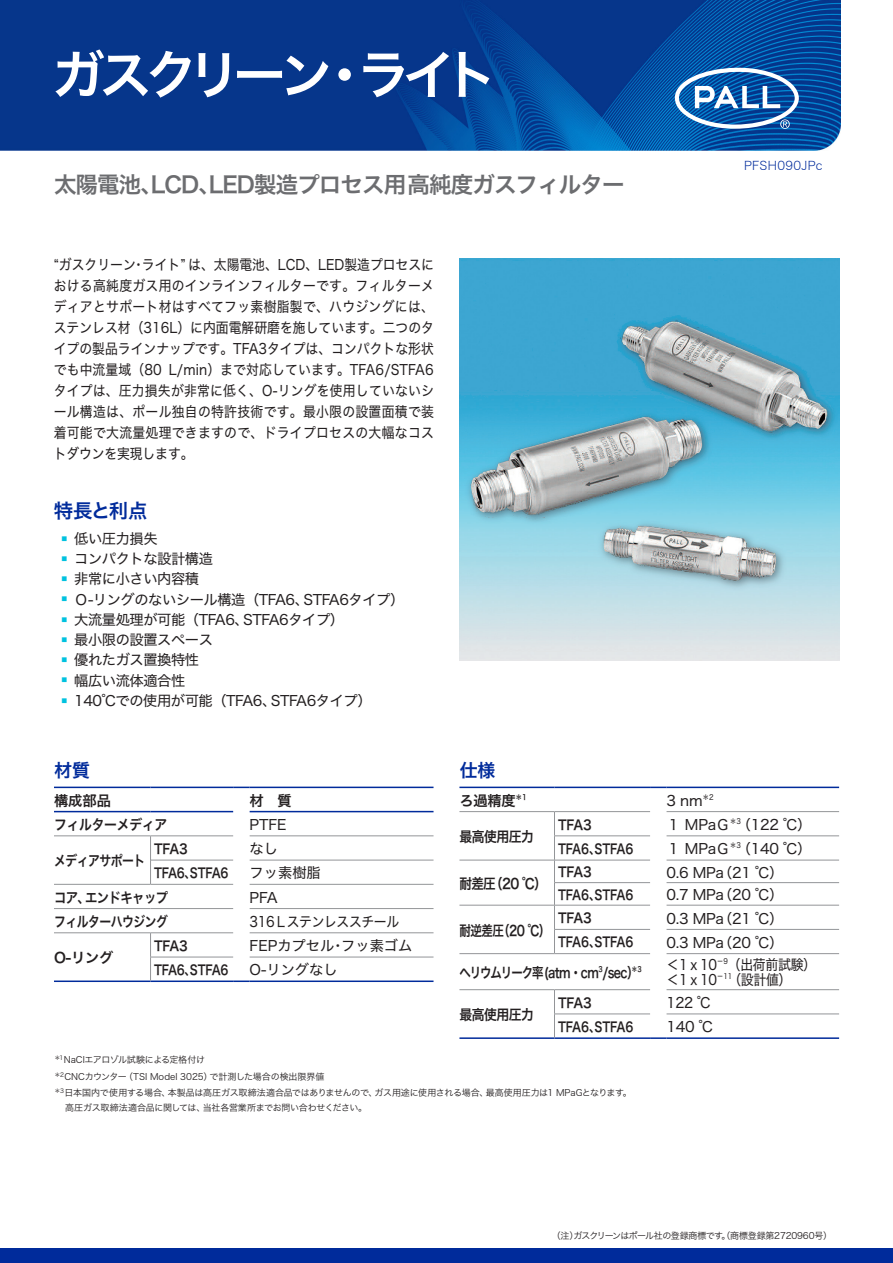
<style>
.page{position:relative;width:893px;height:1263px;background:#fff}
.page>*{position:absolute;margin:0;border:0;box-sizing:border-box;transform-origin:0 0}
.t1{font:52.5px "Hiragino Sans W6";letter-spacing:-.13em;color:#fff}
.t2{font:22.5px "Hiragino Sans W6";letter-spacing:-.04em;color:#6c6d70}
.t3{font:19.5px "Hiragino Sans W6";letter-spacing:-.04em;color:#002b9b}
.t4{font:18px "Hiragino Sans W6";color:#002b9b}
.t5{font:14.25px/21px "Hiragino Sans W4";letter-spacing:-.03em;color:#231f20;scale:.9 1}
.t6{font:14.25px "Hiragino Sans W4";letter-spacing:-.03em;color:#231f20}
.t7{font:14.25px "Hiragino Sans W6";letter-spacing:-.09em;color:#231f20;scale:.8 1}
.t8{font:14.25px "Hiragino Sans W6";letter-spacing:-.04em;color:#231f20}
.t9{font:14.25px "Hiragino Sans W6";letter-spacing:-.04em;color:#231f20;scale:.83 1}
.t10{font:14.25px "Hiragino Sans W4";color:#231f20}
.t11{font:14.25px "Hiragino Sans W6";letter-spacing:-.04em;color:#231f20;scale:.9 1}
.t12{font:14.25px "Hiragino Sans W6";letter-spacing:-.04em;color:#231f20;scale:.87 1}
.t13{font:14.25px "Hiragino Sans W6";letter-spacing:-.02em;color:#231f20;scale:.9 1}
.t14{font:14.25px "Hiragino Sans W6";letter-spacing:-.04em;color:#231f20;scale:.81 1}
.t15{font:14.25px "Hiragino Sans W6";letter-spacing:-.04em;color:#231f20;scale:.88 1}
.t16{font:14.25px "Hiragino Sans W4";letter-spacing:-.03em;color:#231f20;scale:.95 1}
.t17{font:13.5px "Hiragino Sans W6";letter-spacing:-.01em;color:#231f20;scale:.83 1}
.t18{font:13.5px "Hiragino Sans W6";letter-spacing:-.01em;color:#231f20;scale:.9 1}
.t19{font:12px "Hiragino Sans W2";letter-spacing:.03em;color:#002b9b}
.t20{font:9px/16.5px "Hiragino Sans W3";letter-spacing:-.02em;color:#231f20}
</style>
<div class="page">
<img style="left:0;top:0;width:841px;height:150px">
<svg style="left:675px;top:68px;width:124px;height:61px"></svg>
<div style="left:0;top:1248px;width:893px;height:15px;background:#002b9b"></div>
<svg style="left:54px;top:788px;width:379px;height:170px"></svg>
<hr style="left:54px;top:932px;width:97px;height:1px;background:#939598">
<hr style="left:151px;top:932px;width:82px;height:1px;background:#939598">
<hr style="left:250px;top:932px;width:183px;height:1px;background:#939598">
<hr style="left:150px;top:957px;width:83px;height:1px;background:#939598">
<hr style="left:250px;top:957px;width:183px;height:1px;background:#939598">
<hr style="left:54px;top:835px;width:97px;height:1px;background:#939598">
<hr style="left:151px;top:835px;width:82px;height:1px;background:#939598">
<hr style="left:151px;top:860px;width:82px;height:1px;background:#939598">
<hr style="left:54px;top:884px;width:97px;height:1px;background:#939598">
<hr style="left:151px;top:884px;width:82px;height:1px;background:#939598">
<hr style="left:54px;top:908px;width:97px;height:1px;background:#939598">
<hr style="left:151px;top:908px;width:82px;height:1px;background:#939598">
<hr style="left:250px;top:835px;width:183px;height:1px;background:#939598">
<hr style="left:250px;top:860px;width:183px;height:1px;background:#939598">
<hr style="left:250px;top:884px;width:183px;height:1px;background:#939598">
<hr style="left:250px;top:908px;width:183px;height:1px;background:#939598">
<hr style="left:54px;top:787px;width:97px;height:1px;background:#002b9b">
<hr style="left:151px;top:787px;width:82px;height:1px;background:#002b9b">
<svg style="left:233px;top:787px;width:17px;height:1px"></svg>
<hr style="left:250px;top:787px;width:183px;height:1px;background:#002b9b">
<hr style="left:54px;top:811px;width:97px;height:1px;background:#002b9b">
<hr style="left:151px;top:811px;width:82px;height:1px;background:#002b9b">
<hr style="left:250px;top:811px;width:183px;height:1px;background:#002b9b">
<hr style="left:54px;top:980px;width:97px;height:2px;background:#002b9b">
<hr style="left:151px;top:980px;width:82px;height:2px;background:#002b9b">
<hr style="left:250px;top:980px;width:183px;height:2px;background:#002b9b">
<svg style="left:233px;top:980px;width:17px;height:2px"></svg>
<svg style="left:150px;top:836px;width:1px;height:48px"></svg>
<svg style="left:150px;top:933px;width:1px;height:47px"></svg>
<svg style="left:459px;top:788px;width:380px;height:227px"></svg>
<hr style="left:459px;top:811px;width:95px;height:1px;background:#939598">
<hr style="left:554px;top:811px;width:96px;height:1px;background:#939598">
<hr style="left:554px;top:835px;width:96px;height:1px;background:#939598">
<hr style="left:667px;top:835px;width:172px;height:1px;background:#939598">
<hr style="left:459px;top:860px;width:95px;height:1px;background:#939598">
<hr style="left:554px;top:860px;width:96px;height:1px;background:#939598">
<hr style="left:667px;top:860px;width:172px;height:1px;background:#939598">
<hr style="left:554px;top:882px;width:96px;height:1px;background:#939598">
<hr style="left:667px;top:882px;width:172px;height:1px;background:#939598">
<hr style="left:459px;top:905px;width:95px;height:1px;background:#939598">
<hr style="left:667px;top:905px;width:172px;height:1px;background:#939598">
<hr style="left:554px;top:929px;width:96px;height:1px;background:#939598">
<hr style="left:667px;top:929px;width:172px;height:1px;background:#939598">
<hr style="left:667px;top:953px;width:172px;height:1px;background:#939598">
<hr style="left:667px;top:989px;width:172px;height:1px;background:#939598">
<hr style="left:554px;top:1014px;width:96px;height:1px;background:#939598">
<hr style="left:667px;top:1014px;width:172px;height:1px;background:#939598">
<hr style="left:667px;top:811px;width:172px;height:1px;background:#939598">
<hr style="left:459px;top:787px;width:95px;height:1px;background:#002b9b">
<hr style="left:554px;top:787px;width:96px;height:1px;background:#002b9b">
<svg style="left:650px;top:787px;width:17px;height:1px"></svg>
<hr style="left:667px;top:787px;width:172px;height:1px;background:#002b9b">
<hr style="left:459px;top:1037px;width:95px;height:2px;background:#002b9b">
<hr style="left:554px;top:1037px;width:96px;height:2px;background:#002b9b">
<hr style="left:667px;top:1037px;width:172px;height:2px;background:#002b9b">
<svg style="left:650px;top:1037px;width:17px;height:2px"></svg>
<svg style="left:554px;top:812px;width:1px;height:141px"></svg>
<svg style="left:554px;top:990px;width:1px;height:47px"></svg>
<hr style="left:459px;top:953px;width:95px;height:1px;background:#939598">
<hr style="left:459px;top:989px;width:95px;height:1px;background:#939598">
<hr style="left:554px;top:905px;width:96px;height:1px;background:#939598">
<hr style="left:554px;top:953px;width:96px;height:1px;background:#939598">
<hr style="left:554px;top:989px;width:96px;height:1px;background:#939598">
<img style="left:459px;top:259px;width:381px;height:402px">
<h1 class="t1" style="left:52px;top:27px;width:447px">ガスクリーン・ライト</h1>
<h2 class="t2" style="left:54px;top:164px;width:572px">太陽電池､LCD､LED製造プロセス用高純度ガスフィルター</h2>
<p class="t5" style="left:54px;top:253px;width:424px;text-align:justify">“ガスクリーン・ライト” は、太陽電池、LCD、LED製造プロセスにおける高純度ガス用のインラインフィルターです。フィルターメディアとサポート材はすべてフッ素樹脂製で、ハウジングには、ステンレス材（316L）に内面電解研磨を施しています。二つのタイプの製品ラインナップです。TFA3タイプは、コンパクトな形状でも中流量域（80 L/min）まで対応しています。TFA6/STFA6タイプは、圧力損失が非常に低く、O-リングを使用していないシール構造は、ポール独自の特許技術です。最小限の設置面積で装着可能で大流量処理できますので、ドライプロセスの大幅なコストダウンを実現します。</p>
<h3 class="t3" style="left:54px;top:493px;width:96px">特長と利点</h3>
<p class="t6" style="left:61px;top:526px;width:98px"><sup>■</sup> 低い圧力損失</p>
<p class="t6" style="left:61px;top:546px;width:154px"><sup>■</sup> コンパクトな設計構造</p>
<p class="t6" style="left:61px;top:566px;width:140px"><sup>■</sup> 非常に小さい内容積</p>
<p class="t6" style="left:61px;top:586px;width:345px"><sup>■</sup> Ｏ-リングのないシール構造（TFA6、STFA6タイプ）</p>
<p class="t6" style="left:61px;top:607px;width:285px"><sup>■</sup> 大流量処理が可能（TFA6、STFA6タイプ）</p>
<p class="t6" style="left:61px;top:627px;width:154px"><sup>■</sup> 最小限の設置スペース</p>
<p class="t6" style="left:61px;top:647px;width:140px"><sup>■</sup> 優れたガス置換特性</p>
<p class="t6" style="left:61px;top:667px;width:126px"><sup>■</sup> 幅広い流体適合性</p>
<p class="t6" style="left:61px;top:688px;width:312px"><sup>■</sup> 140℃での使用が可能（TFA6、STFA6タイプ）</p>
<p class="t4" style="left:54px;top:754px;width:37px">材質</p>
<p class="t4" style="left:460px;top:754px;width:37px">仕様</p>
<p class="t19" style="left:744px;top:155px;width:80px">PFSH090JPc</p>
<p class="t8" style="left:54px;top:787px;width:58px">構成部品</p>
<p class="t8" style="left:250px;top:787px;width:44px">材　質</p>
<p class="t13" style="left:54px;top:812px;width:127px">フィルターメディア</p>
<p class="t6" style="left:250px;top:812px;width:38px">PTFE</p>
<p class="t9" style="left:54px;top:848px;width:112px">メディアサポート</p>
<p class="t18" style="left:154px;top:837px;width:39px">TFA3</p>
<p class="t6" style="left:250px;top:836px;width:30px">なし</p>
<p class="t17" style="left:154px;top:861px;width:91px">TFA6、STFA6</p>
<p class="t6" style="left:250px;top:860px;width:73px">フッ素樹脂</p>
<p class="t12" style="left:54px;top:884px;width:133px">コア、エンドキャップ</p>
<p class="t6" style="left:250px;top:885px;width:30px">PFA</p>
<p class="t9" style="left:54px;top:909px;width:139px">フィルターハウジング</p>
<p class="t5" style="left:250px;top:910px;width:168px">316Ｌステンレススチール</p>
<p class="t8" style="left:54px;top:945px;width:61px">O-リング</p>
<p class="t18" style="left:154px;top:933px;width:39px">TFA3</p>
<p class="t10" style="left:250px;top:933px;width:164px">FEPカプセル・フッ素ゴム</p>
<p class="t17" style="left:154px;top:958px;width:91px">TFA6、STFA6</p>
<p class="t6" style="left:250px;top:957px;width:90px">O-リングなし</p>
<p class="t8" style="left:459px;top:787px;width:69px">ろ過精度<sup>＊1</sup></p>
<p class="t6" style="left:667px;top:788px;width:48px">3 nm<sup>＊2</sup></p>
<p class="t11" style="left:459px;top:824px;width:84px">最高使用圧力</p>
<p class="t18" style="left:558px;top:812px;width:39px">TFA3</p>
<p class="t6" style="left:667px;top:812px;width:146px">１ MPaＧ<sup>＊3</sup>（122 ℃）</p>
<p class="t17" style="left:558px;top:837px;width:92px">TFA6、STFA6</p>
<p class="t6" style="left:667px;top:836px;width:146px">１ MPaＧ<sup>＊3</sup>（140 ℃）</p>
<p class="t15" style="left:459px;top:871px;width:101px">耐差圧（20 ℃）</p>
<p class="t18" style="left:558px;top:860px;width:39px">TFA3</p>
<p class="t6" style="left:667px;top:859px;width:118px">0.6 MPa（21 ℃）</p>
<p class="t17" style="left:558px;top:882px;width:92px">TFA6、STFA6</p>
<p class="t6" style="left:667px;top:882px;width:118px">0.7 MPa（20 ℃）</p>
<p class="t18" style="left:558px;top:906px;width:39px">TFA3</p>
<p class="t6" style="left:667px;top:905px;width:118px">0.3 MPa（21 ℃）</p>
<p class="t17" style="left:558px;top:930px;width:92px">TFA6、STFA6</p>
<p class="t6" style="left:667px;top:930px;width:118px">0.3 MPa（20 ℃）</p>
<p class="t7" style="left:459px;top:960px;width:229px">ヘリウムリーク率(atm・cm<sup>3</sup>/sec）<sup>＊3</sup></p>
<p class="t5" style="left:667px;top:957px;width:168px;line-height:15px">＜1ｘ10<sup>－9</sup>（出荷前試験）＜1ｘ10<sup>－11</sup>（設計値）</p>
<p class="t11" style="left:459px;top:1002px;width:84px">最高使用圧力</p>
<p class="t14" style="left:459px;top:917px;width:114px">耐逆差圧（20 ℃）</p>
<p class="t18" style="left:558px;top:990px;width:39px">TFA3</p>
<p class="t16" style="left:667px;top:990px;width:48px">122 ℃</p>
<p class="t17" style="left:558px;top:1015px;width:92px">TFA6、STFA6</p>
<p class="t6" style="left:667px;top:1014px;width:48px">140 ℃</p>
<p class="t20" style="left:54px;top:1051px;width:579px"><sup>＊1</sup>NaClエアロゾル試験による定格付け<br><sup>＊2</sup>CNCカウンター（TSI Model 3025）で計測した場合の検出限界値<br><sup>＊3</sup>日本国内で使用する場合、本製品は高圧ガス取締法適合品ではありませんので、ガス用途に使用される場合、最高使用圧力は1 MPaGとなります。</p>
<p class="t20" style="left:65px;top:1099px;width:304px">高圧ガス取締法適合品に関しては、当社各営業所までお問い合わせください。</p>
<p class="t20" style="left:552px;top:1226px;width:282px">（注）ガスクリーンはポール社の登録商標です。（商標登録第2720960号）</p>
</div>
